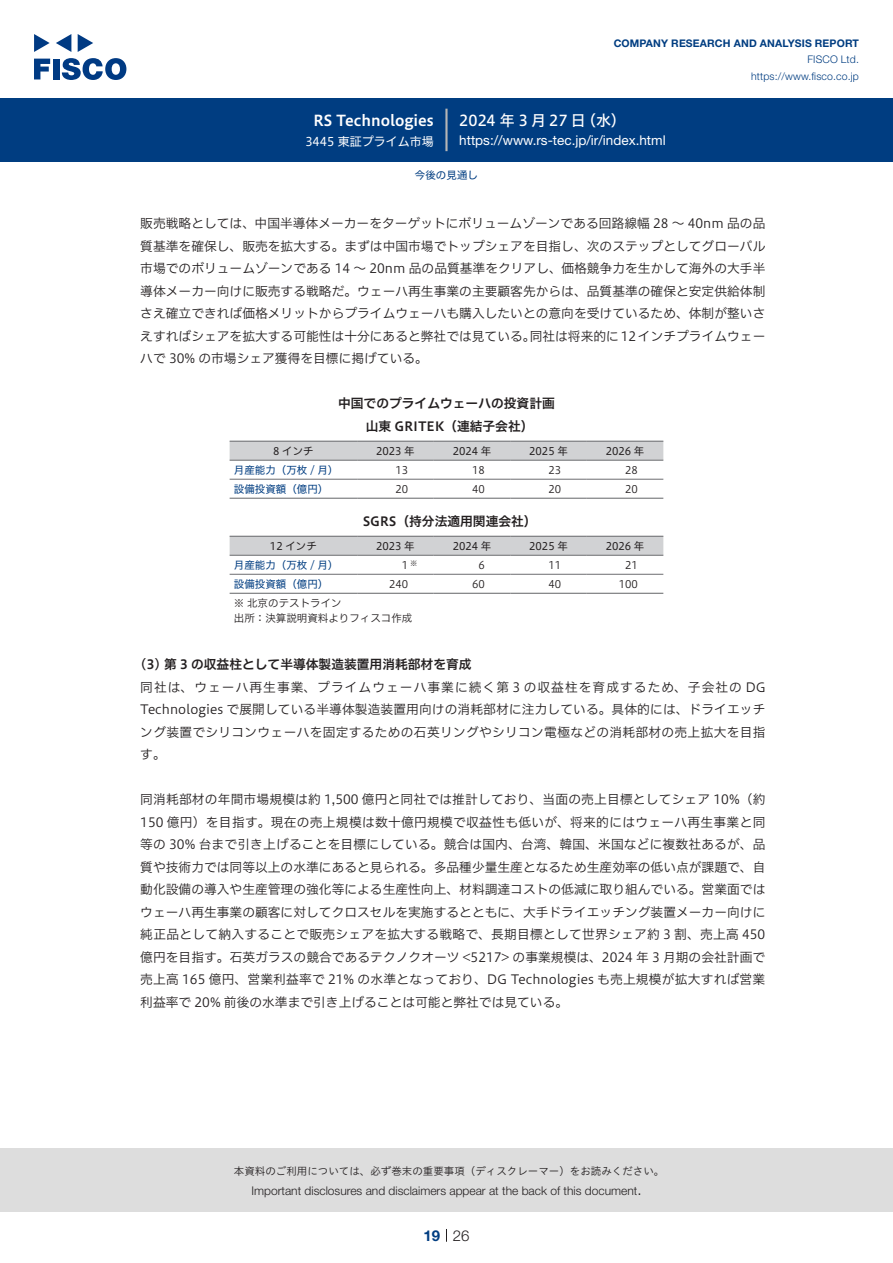
<style>
.page{position:relative;width:893px;height:1263px;background:#fff}
.page>*{position:absolute;margin:0;border:0;box-sizing:border-box;transform-origin:0 0}
.t1{font:15px "Hiragino UD Sans F Std N W6";color:#fff}
.t2{font:15px "Hiragino UD Sans F Std N W5";letter-spacing:.005em;color:#fff}
.t3{font:300 15px "Helvetica Neue LT Std";color:#231f20}
.t4{font:700 15px "Helvetica Neue LT Std";color:#003d81}
.t5{font:13.5px "Helvetica Neue LT Std";color:#fff}
.t6{font:12.75px/22.5px "Hiragino UD Sans F Std N W3";color:#231f20;text-align:justify}
.t7{font:12.75px/22.5px "Hiragino UD Sans F Std N W6";color:#231f20;text-align:center}
.t8{font:300 12px "Helvetica Neue LT Std";color:#231f20}
.t9{font:12px "Hiragino UD Sans F Std N W4";color:#fff}
.t10{font:10.5px/15px "Hiragino UD Sans F Std N W3";color:#231f20}
.t11{font:10.5px "Hiragino UD Sans F Std N W4";color:#231f20}
.t12{font:10.5px "Hiragino UD Sans F Std N W4";color:#003d81}
.t13{font:10.5px "Hiragino UD Sans Std W3";color:#231f20}
.t14{font:700 10.5px "Helvetica Neue LT Std";letter-spacing:.015em;color:#003d81}
.t15{font:300 10.5px/16.5px "Helvetica Neue LT Std";letter-spacing:.015em;color:#003d81;text-align:right}
.t16{font:7.35px "Hiragino UD Sans F Std N W3";color:#231f20}
</style>
<div class="page">
<div style="left:0;top:1148px;width:893px;height:64px;background:#ddd"></div>
<svg style="left:34px;top:59px;width:16px;height:20px"></svg>
<div style="left:53px;top:59px;width:6px;height:20px;background:#003a83"></div>
<svg style="left:62px;top:58px;width:64px;height:22px"></svg>
<svg style="left:34px;top:34px;width:16px;height:18px"></svg>
<svg style="left:78px;top:34px;width:15px;height:18px"></svg>
<svg style="left:56px;top:34px;width:15px;height:18px"></svg>
<div style="left:0;top:98px;width:893px;height:64px;background:#003d81"></div>
<hr style="left:445px;top:109px;width:3px;height:42px;background:#b5b5b6">
<svg style="left:446px;top:1229px;width:1px;height:13px"></svg>
<div style="left:230px;top:442px;width:433px;height:18px;background:#d1d2d4"></div>
<hr style="left:230px;top:460px;width:127px;height:1px;background:#6c6d70">
<hr style="left:357px;top:460px;width:77px;height:1px;background:#6c6d70">
<hr style="left:434px;top:460px;width:76px;height:1px;background:#6c6d70">
<hr style="left:510px;top:460px;width:77px;height:1px;background:#6c6d70">
<hr style="left:587px;top:460px;width:76px;height:1px;background:#6c6d70">
<hr style="left:230px;top:479px;width:127px;height:1px;background:#6c6d70">
<hr style="left:357px;top:479px;width:77px;height:1px;background:#6c6d70">
<hr style="left:434px;top:479px;width:76px;height:1px;background:#6c6d70">
<hr style="left:510px;top:479px;width:77px;height:1px;background:#6c6d70">
<hr style="left:587px;top:479px;width:76px;height:1px;background:#6c6d70">
<hr style="left:230px;top:441px;width:127px;height:1px;background:#6c6d70">
<hr style="left:357px;top:441px;width:77px;height:1px;background:#6c6d70">
<hr style="left:434px;top:441px;width:76px;height:1px;background:#6c6d70">
<hr style="left:510px;top:441px;width:77px;height:1px;background:#6c6d70">
<hr style="left:587px;top:441px;width:76px;height:1px;background:#6c6d70">
<hr style="left:230px;top:498px;width:127px;height:1px;background:#6c6d70">
<hr style="left:357px;top:498px;width:77px;height:1px;background:#6c6d70">
<hr style="left:434px;top:498px;width:76px;height:1px;background:#6c6d70">
<hr style="left:510px;top:498px;width:77px;height:1px;background:#6c6d70">
<hr style="left:587px;top:498px;width:76px;height:1px;background:#6c6d70">
<div style="left:230px;top:537px;width:433px;height:18px;background:#d1d2d4"></div>
<hr style="left:230px;top:555px;width:127px;height:1px;background:#6c6d70">
<hr style="left:357px;top:555px;width:77px;height:1px;background:#6c6d70">
<hr style="left:434px;top:555px;width:76px;height:1px;background:#6c6d70">
<hr style="left:510px;top:555px;width:77px;height:1px;background:#6c6d70">
<hr style="left:587px;top:555px;width:76px;height:1px;background:#6c6d70">
<hr style="left:230px;top:574px;width:127px;height:1px;background:#6c6d70">
<hr style="left:357px;top:574px;width:77px;height:1px;background:#6c6d70">
<hr style="left:434px;top:574px;width:76px;height:1px;background:#6c6d70">
<hr style="left:510px;top:574px;width:77px;height:1px;background:#6c6d70">
<hr style="left:587px;top:574px;width:76px;height:1px;background:#6c6d70">
<hr style="left:230px;top:536px;width:127px;height:1px;background:#6c6d70">
<hr style="left:357px;top:536px;width:77px;height:1px;background:#6c6d70">
<hr style="left:434px;top:536px;width:76px;height:1px;background:#6c6d70">
<hr style="left:510px;top:536px;width:77px;height:1px;background:#6c6d70">
<hr style="left:587px;top:536px;width:76px;height:1px;background:#6c6d70">
<hr style="left:230px;top:593px;width:127px;height:1px;background:#6c6d70">
<hr style="left:357px;top:593px;width:77px;height:1px;background:#6c6d70">
<hr style="left:434px;top:593px;width:76px;height:1px;background:#6c6d70">
<hr style="left:510px;top:593px;width:77px;height:1px;background:#6c6d70">
<hr style="left:587px;top:593px;width:76px;height:1px;background:#6c6d70">
<p class="t1" style="left:313px;top:109px;width:122px">RS Technologies</p>
<p class="t9" style="left:305px;top:132px;width:130px">3445 東証プライム市場</p>
<p class="t14" style="left:614px;top:37px;width:247px">COMPANY RESEARCH AND ANALYSIS REPORT</p>
<p class="t15" style="left:751px;top:51px;width:109px">FISCO Ltd. https://www.fisco.co j p.</p>
<p class="t2" style="left:581px;top:109px;width:46px">（水(</p>
<p class="t2" style="left:459px;top:109px;width:128px">2024 年 3月27 日</p>
<p class="t5" style="left:459px;top:132px;width:208px">https://www.rs-tec j p. /i r/ index.html</p>
<p class="t12" style="left:415px;top:167px;width:64px">今後の見通し</p>
<p class="t6" style="left:140px;top:211px;width:627px;text-align:right">販売戦略としては、中国半導体メーカーをターゲットにボリュームゾーンである回路線幅 28 ～ 40nm 品の品質基準を確保し、販売を拡大する。まずは中国市場でトップシェアを目指し、次のステップとしてグローバル市場でのボリュームゾーンである 14 ～ 20nm 品の品質基準をクリアし、価格競争力を生かして海外の大手半導体メーカー向けに販売する戦略だ。ウェーハ再生事業の主要顧客先からは、品質基準の確保と安定供給体制さえ確立できれば価格メリットからプライムウェーハも購入したいとの意向を受けているため、体制が整いさ同社は将来的に12 インチプライムウェー</p>
<p class="t6" style="left:140px;top:324px;width:397px">えすればシェアを拡大する可能性は十分にあると弊社では見ている。ハで 30% の市場シェア獲得を目標に掲げている。</p>
<p class="t7" style="left:338px;top:391px;width:218px">中国でのプライムウェーハの投資計画山東 GRITEK（連結子会社(</p>
<p class="t11" style="left:273px;top:443px;width:42px">8 インチ</p>
<p class="t11" style="left:376px;top:443px;width:40px">2023 年</p>
<p class="t11" style="left:453px;top:443px;width:40px">2024 年</p>
<p class="t11" style="left:529px;top:443px;width:40px">2025 年</p>
<p class="t11" style="left:606px;top:443px;width:40px">2026 年</p>
<p class="t12" style="left:234px;top:462px;width:106px">月産能力（万枚 / 月(</p>
<p class="t10" style="left:395px;top:462px;width:14px">13</p>
<p class="t10" style="left:472px;top:462px;width:14px">18</p>
<p class="t10" style="left:548px;top:462px;width:14px">23</p>
<p class="t10" style="left:625px;top:462px;width:14px">28</p>
<p class="t12" style="left:234px;top:481px;width:96px">設備投資額（億円(</p>
<p class="t10" style="left:395px;top:481px;width:14px">20</p>
<p class="t10" style="left:472px;top:481px;width:14px">40</p>
<p class="t10" style="left:548px;top:481px;width:14px">20</p>
<p class="t10" style="left:625px;top:481px;width:14px">20</p>
<p class="t7" style="left:363px;top:509px;width:175px">SGRS（持分法適用関連会社(</p>
<p class="t11" style="left:270px;top:538px;width:48px">12 インチ</p>
<p class="t11" style="left:376px;top:538px;width:40px">2023 年</p>
<p class="t11" style="left:453px;top:538px;width:40px">2024 年</p>
<p class="t11" style="left:529px;top:538px;width:40px">2025 年</p>
<p class="t11" style="left:606px;top:538px;width:40px">2026 年</p>
<p class="t12" style="left:234px;top:557px;width:106px">月産能力（万枚 / 月(</p>
<p class="t16" style="left:410px;top:557px;width:9px">※</p>
<p class="t10" style="left:402px;top:557px;width:8px">1</p>
<p class="t10" style="left:478px;top:557px;width:8px">6</p>
<p class="t10" style="left:548px;top:557px;width:14px">11</p>
<p class="t10" style="left:625px;top:557px;width:14px">21</p>
<p class="t12" style="left:234px;top:576px;width:96px">設備投資額（億円(</p>
<p class="t10" style="left:234px;top:595px;width:180px">※ 北京のテストライン<br>出所：決算説明資料よりフィスコ作成</p>
<p class="t7" style="left:140px;top:652px;width:333px">3( ) 第 3 の収益柱として半導体製造装置用消耗部材を育成</p>
<p class="t6" style="left:140px;top:675px;width:627px">同社は、ウェーハ再生事業、プライムウェーハ事業に続く第 3 の収益柱を育成するため、子会社の DG Technologies で展開している半導体製造装置用向けの消耗部材に注力している。具体的には、ドライエッチング装置でシリコンウェーハを固定するための石英リングやシリコン電極などの消耗部材の売上拡大を目指す。</p>
<p class="t6" style="left:140px;top:787px;width:627px">同消耗部材の年間市場規模は約 1,500 億円と同社では推計しており、当面の売上目標としてシェア 10%（約150 億円）を目指す。現在の売上規模は数十億円規模で収益性も低いが、将来的にはウェーハ再生事業と同等の 30% 台まで引き上げることを目標にしている。競合は国内、台湾、韓国、米国などに複数社あるが、品質や技術力では同等以上の水準にあると見られる。多品種少量生産となるため生産効率の低い点が課題で、自動化設備の導入や生産管理の強化等による生産性向上、材料調達コストの低減に取り組んでいる。営業面ではウェーハ再生事業の顧客に対してクロスセルを実施するとともに、大手ドライエッチング装置メーカー向けに純正品として納入することで販売シェアを拡大する戦略で、長期目標として世界シェア約 3 割、売上高 450億円を目指す。石英ガラスの競合であるテクノクオーツ &lt;5217&gt; の事業規模は、2024 年 3 月期の会社計画で売上高 165 億円、営業利益率で 21% の水準となっており、DG Technologies も売上規模が拡大すれば営業利益率で 20% 前後の水準まで引き上げることは可能と弊社では見ている。</p>
<p class="t10" style="left:472px;top:576px;width:14px">60</p>
<p class="t10" style="left:389px;top:576px;width:21px">240</p>
<p class="t10" style="left:548px;top:576px;width:14px">40</p>
<p class="t10" style="left:619px;top:576px;width:21px">100</p>
<p class="t13" style="left:234px;top:1163px;width:432px">本資料のご利用については、必ず巻末の重要事項（ディスクレーマー）をお読みください。</p>
<p class="t3" style="left:637px;top:1180px;width:6px">.</p>
<p class="t8" style="left:251px;top:1183px;width:387px">Important disclosures and disclaimers appear at the back of this document</p>
<p class="t4" style="left:423px;top:1226px;width:18px">19</p>
<p class="t3" style="left:453px;top:1226px;width:18px">26</p>
</div>
